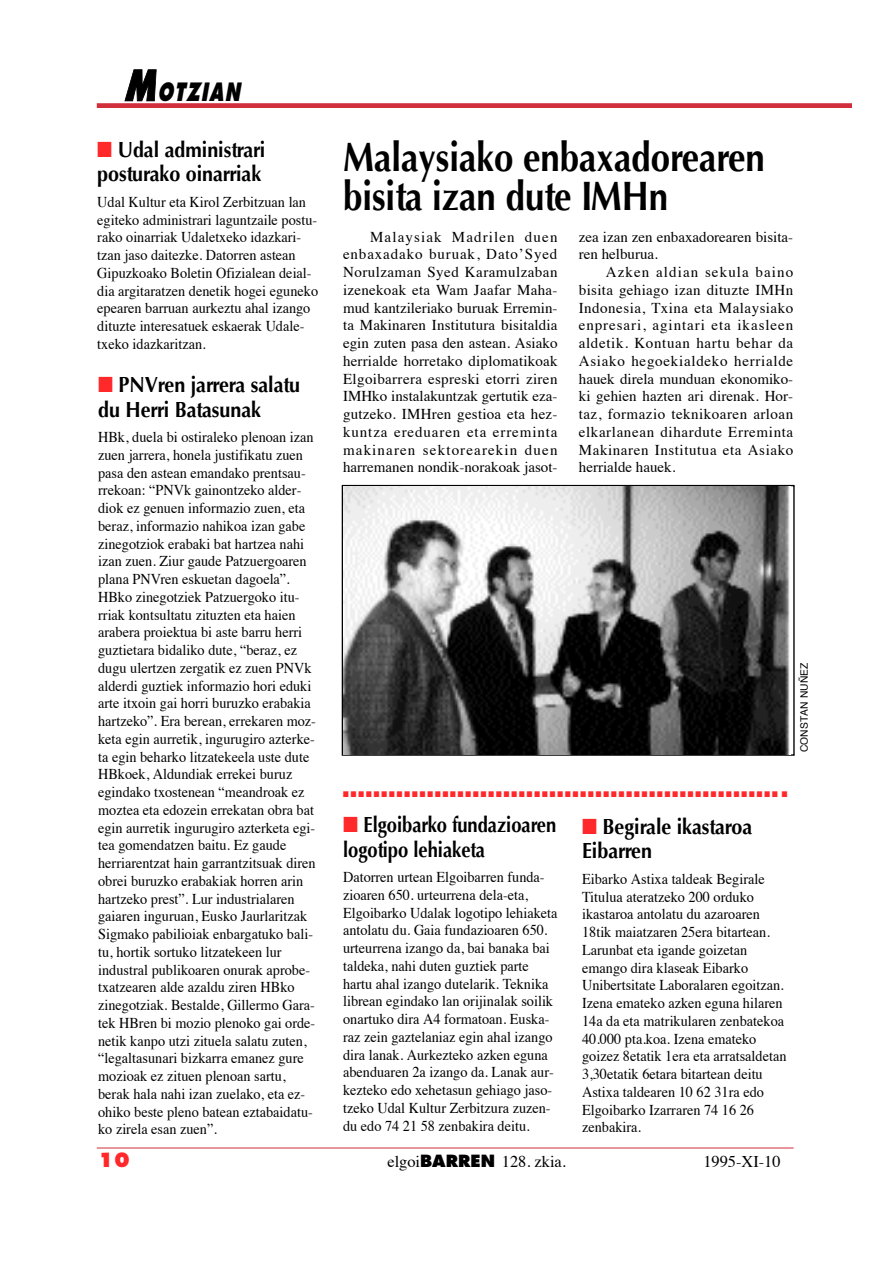
<style>
.page{position:relative;width:893px;height:1263px;background:#fff}
.page>*{position:absolute;margin:0;border:0;box-sizing:border-box;transform-origin:0 0}
.t1{font:700 40.95px/38.2px "Optima";color:#000;scale:.85 1}
.t2{font:italic 800 24.6px "Futura";color:#000;scale:.7 1}
.t3{font:700 21.9px/24.6px "Optima";color:#000;scale:.9 1}
.t4{font:700 21.9px/24.6px "Optima";color:#000;scale:.84 1}
.t5{font:800 19.05px "Futura";color:#ff282a}
.t6{font:16.35px "Times";color:#000}
.t7{font:15px/17.7px "Times";color:#000;scale:.95 1}
.t8{font:15px/17.7px "Times";color:#000;text-align:justify}
.t9{font:10.2px "Helvetica";color:#000}
.t10{font:8.25px "Zapf Dingbats";color:#ff282a;scale:.9 1}
.s1{font-size:40.95px}
.s2{color:#ff282a}
.s3{font-family:"Futura";font-weight:800}
</style>
<div class="page">
<svg style="left:96px;top:1147px;width:698px;height:2px"></svg>
<div style="left:97px;top:103px;width:754px;height:5px;background:#d12f3c"></div>
<img style="left:343px;top:486px;width:447px;height:268px">
<h2 class="t2" style="left:124px;top:81px;width:173px"><span class="s1">M</span>OTZIAN</h2>
<h3 class="t3" style="left:97px;top:137px;width:188px"><span class="s2">■</span> Udal administrari posturako oinarriak</h3>
<p class="t7" style="left:97px;top:194px;width:234px">Udal Kultur eta Kirol Zerbitzuan lan egiteko administrari laguntzaile postu&shy;rako oinarriak Udaletxeko idazkari&shy;tzan jaso daitezke. Datorren astean Gipuzkoako Boletin Ofizialean deial&shy;dia argitaratzen denetik hogei eguneko epearen barruan aurkeztu ahal izango dituzte interesatuek eskaerak Udale&shy;txeko idazkaritzan.</p>
<h3 class="t3" style="left:98px;top:373px;width:226px"><span class="s2">■</span> PNVren jarrera salatu du Herri Batasunak</h3>
<p class="t7" style="left:98px;top:430px;width:231px">HBk, duela bi ostiraleko plenoan izan zuen jarrera, honela justifikatu zuen pasa den astean emandako prentsau&shy;rrekoan: “PNVk gainontzeko alder&shy;diok ez genuen informazio zuen, eta beraz, informazio nahikoa izan gabe zinegotziok erabaki bat hartzea nahi izan zuen. Ziur gaude Patzuergoaren plana PNVren eskuetan dagoela”.<br>HBko zinegotziek Patzuergoko itu&shy;rriak kontsultatu zituzten eta haien arabera proiektua bi aste barru herri guztietara bidaliko dute, “beraz, ez dugu ulertzen zergatik ez zuen PNVk alderdi guztiek informazio hori eduki arte itxoin gai horri buruzko erabakia hartzeko”. Era berean, errekaren moz&shy;keta egin aurretik, ingurugiro azterke&shy;ta egin beharko litzatekeela uste dute HBkoek, Aldundiak errekei buruz egindako txostenean “meandroak ez moztea eta edozein errekatan obra bat egin aurretik ingurugiro azterketa egi&shy;tea gomendatzen baitu. Ez gaude herriarentzat hain garrantzitsuak diren obrei buruzko erabakiak horren arin hartzeko prest”. Lur industrialaren gaiaren inguruan, Eusko Jaurlaritzak Sigmako pabilioiak enbargatuko bali&shy;tu, hortik sortuko litzatekeen lur industral publikoaren onurak aprobe&shy;txatzearen alde azaldu ziren HBko zinegotziak. Bestalde, Gillermo Gara&shy;tek HBren bi mozio plenoko gai orde&shy;netik kanpo utzi zituela salatu zuten, “legaltasunari bizkarra emanez gure mozioak ez zituen plenoan sartu, berak hala nahi izan zuelako, eta ez&shy;ohiko beste pleno batean eztabaidatu&shy;ko zirela esan zuen”.</p>
<h1 class="t1" style="left:343px;top:139px;width:498px">Malaysiako enbaxadorearen bisita izan dute IMHn</h1>
<p class="t8" style="left:343px;top:229px;width:216px;text-indent:27px">Malaysiak Madrilen duen enbaxadako buruak, Dato’Syed Norulzaman Syed Karamulzaban izenekoak eta Wam Jaafar Maha&shy;mud kantzileriako buruak Erremin&shy;ta Makinaren Institutura bisitaldia egin zuten pasa den astean. Asiako herrialde horretako diplomatikoak Elgoibarrera espreski etorri ziren IMHko instalakuntzak gertutik eza&shy;gutzeko. IMHren gestioa eta hez&shy;kuntza ereduaren eta erreminta makinaren sektorearekin duen harremanen nondik-norakoak jasot-</p>
<p class="t8" style="left:579px;top:229px;width:216px">zea izan zen enbaxadorearen bisita&shy;ren helburua.</p>
<p class="t8" style="left:579px;top:265px;width:216px;text-indent:27px">Azken aldian sekula baino bisita gehiago izan dituzte IMHn Indonesia, Txina eta Malaysiako enpresari, agintari eta ikasleen aldetik. Kontuan hartu behar da Asiako hegoekialdeko herrialde hauek direla munduan ekonomiko&shy;ki gehien hazten ari direnak. Hor&shy;taz, formazio teknikoaren arloan elkarlanean dihardute Erreminta Makinaren Institutua eta Asiako herrialde hauek.</p>
<p class="t9" style="left:799px;top:752px;width:91px;rotate:-90deg">CONSTAN NUÑEZ</p>
<p class="t10" style="left:343px;top:790px;width:495px">■■■■■■■■■■■■■■■■■■■■■■■■■■■■■■■■■■■■■■■■■■■■■■■■■■■■■■■■■ ■</p>
<h3 class="t4" style="left:343px;top:813px;width:255px"><span class="s2">■</span> Elgoibarko fundazioaren logotipo lehiaketa</h3>
<p class="t7" style="left:343px;top:870px;width:227px">Datorren urtean Elgoibarren funda&shy;zioaren 650. urteurrena dela-eta, Elgoibarko Udalak logotipo lehiaketa antolatu du. Gaia fundazioaren 650. urteurrena izango da, bai banaka bai taldeka, nahi duten guztiek parte hartu ahal izango dutelarik. Teknika librean egindako lan orijinalak soilik onartuko dira A4 formatoan. Euska&shy;raz zein gaztelaniaz egin ahal izango dira lanak. Aurkezteko azken eguna abenduaren 2a izango da. Lanak aur&shy;kezteko edo xehetasun gehiago jaso&shy;tzeko Udal Kultur Zerbitzura zuzen&shy;du edo 74 21 58 zenbakira deitu.</p>
<h3 class="t3" style="left:582px;top:814px;width:190px"><span class="s2">■</span> Begirale ikastaroa<br>Eibarren</h3>
<p class="t7" style="left:582px;top:871px;width:217px">Eibarko Astixa taldeak Begirale<br>Titulua ateratzeko 200 orduko ikastaroa antolatu du azaroaren<br>18tik maiatzaren 25era bitartean.<br>Larunbat eta igande goizetan emango dira klaseak Eibarko<br>Unibertsitate Laboralaren egoitzan.<br>Izena emateko azken eguna hilaren<br>14a da eta matrikularen zenbatekoa<br>40.000 pta.koa. Izena emateko goizez 8etatik 1era eta arratsaldetan<br>3,30etatik 6etara bitartean deitu<br>Astixa taldearen 10 62 31ra edo<br>Elgoibarko Izarraren 74 16 26 zenbakira.</p>
<p class="t5" style="left:98px;top:1151px;width:33px">10</p>
<p class="t6" style="left:387px;top:1155px;width:180px">elgoi<span class="s3">BARREN</span> 128. zkia.</p>
<p class="t6" style="left:703px;top:1155px;width:79px">1995-XI-10</p>
</div>
